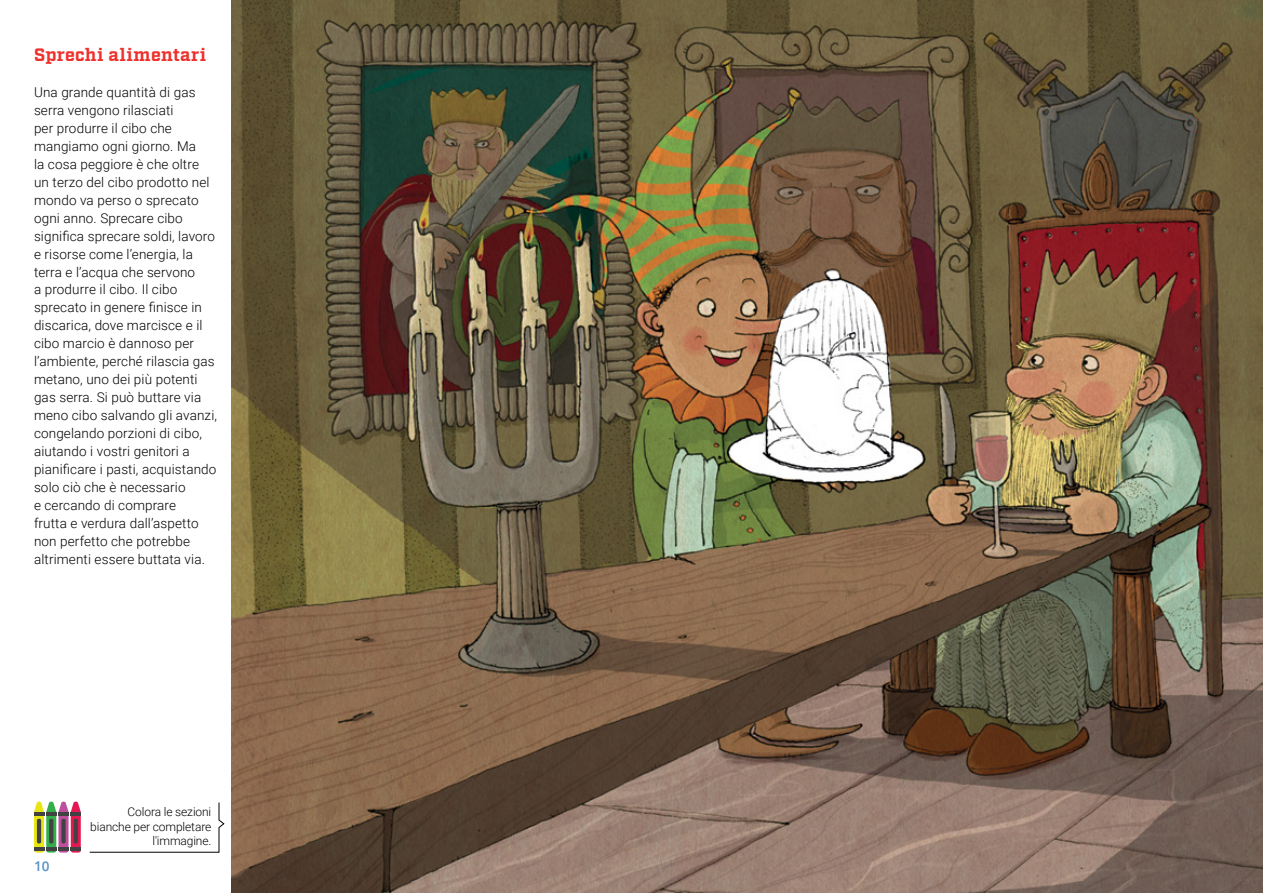
<style>
.page{position:relative;width:1263px;height:893px;background:#fff}
.page>*{position:absolute;margin:0;border:0;box-sizing:border-box;transform-origin:0 0}
.t1{font:700 18px "Factoria";letter-spacing:.015em;color:#ee312d}
.t2{font:300 13.5px/18px "Roboto";letter-spacing:.01em;color:#000}
.t3{font:600 13.5px "Open Sans";color:#5391c6}
.t4{font:300 12px/14.4px "Roboto";letter-spacing:-.01em;color:#000;text-align:right}
</style>
<div class="page">
<img style="left:232px;top:0;width:1031px;height:893px">
<svg style="left:34px;top:801px;width:47px;height:52px"></svg>
<svg style="left:74px;top:819px;width:4px;height:24px"></svg>
<svg style="left:89px;top:802px;width:136px;height:51px"></svg>
<h1 class="t1" style="left:34px;top:43px;width:174px">Sprechi alimentari</h1>
<p class="t2" style="left:34px;top:82px;width:185px">Una grande quantità di gas serra vengono rilasciati<br>per produrre il cibo che mangiamo ogni giorno. Ma<br>la cosa peggiore è che oltre un terzo del cibo prodotto nel mondo va perso o sprecato ogni anno. Sprecare cibo significa sprecare soldi, lavoro e risorse come l’energia, la terra e l’acqua che servono<br>a produrre il cibo. Il cibo sprecato in genere finisce in discarica, dove marcisce e il cibo marcio è dannoso per l’ambiente, perché rilascia gas metano, uno dei più potenti gas serra. Si può buttare via meno cibo salvando gli avanzi, congelando porzioni di cibo, aiutando i vostri genitori a pianificare i pasti, acquistando solo ciò che è necessario<br>e cercando di comprare<br>frutta e verdura dall’aspetto non perfetto che potrebbe altrimenti essere buttata via.</p>
<p class="t3" style="left:34px;top:856px;width:17px">10</p>
<p class="t4" style="left:90px;top:804px;width:123px">Colora le sezioni bianche per completare l'immagine.</p>
</div>
